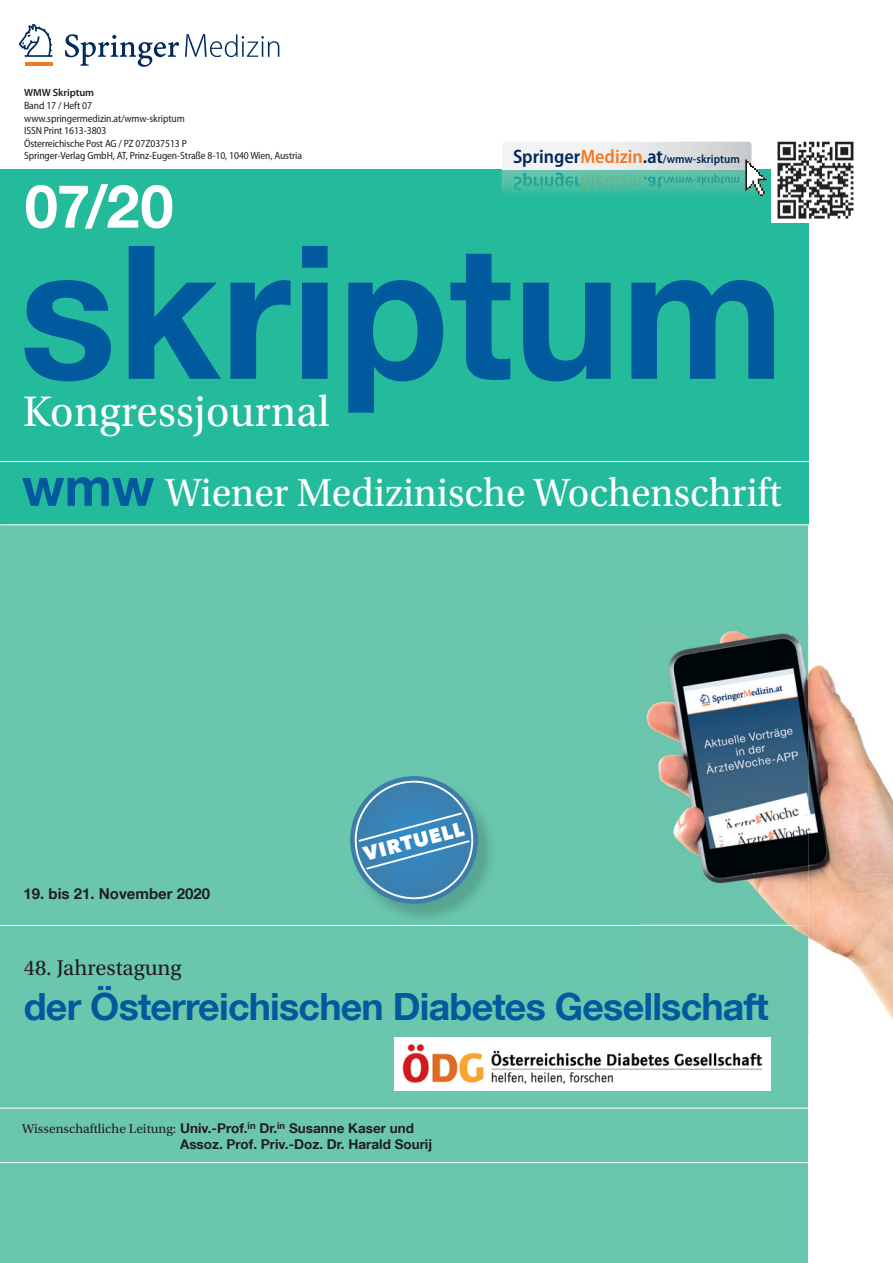
<style>
.page{position:relative;width:893px;height:1263px;background:#fff}
.page>*{position:absolute;margin:0;border:0;box-sizing:border-box;transform-origin:0 0}
.t1{font:700 186px "Helvetica Neue LT Com";letter-spacing:.005em;color:#015a9d}
.t2{font:700 59.7px "Helvetica Neue LT Com";color:#fff}
.t3{font:45px "Utopia Std";letter-spacing:.005em;color:#fff;scale:.96 1}
.t4{font:41.4px "Utopia Std";color:#fff;scale:.96 1}
.t5{font:700 37.5px "Helvetica Neue LT Com";letter-spacing:-.02em;color:#015a9d}
.t6{font:22.5px "Utopia Std";color:#231f20}
.t7{font:800 19.95px "Avenir Next";color:#fff}
.t8{font:700 15px "Helvetica Neue LT Com";color:#231f20}
.t9{font:700 13.5px/16.2px "Helvetica Neue LT Com";color:#231f20}
.t10{font:600 semi-condensed 12px "Myriad Pro";color:#00285b}
.t11{font:semi-condensed 10.5px/12.6px "Myriad Pro";letter-spacing:-.01em;color:#231f20}
.t12{font:600 10.5px "Myriad Pro";letter-spacing:-.01em;color:#231f20}
.s1{font-size:19.5px}
.s2{font-size:19.5px;color:#f47921}
.s3{font-family:"Helvetica Neue LT Com";font-weight:700;font-size:53.85px;color:#015a9d}
.s4{font-family:"Utopia Std";font-weight:400}
</style>
<div class="page">
<div style="left:0;top:473px;width:808px;height:790px;background:#6ac6ad"></div>
<hr style="left:0;top:925px;width:809px;height:1px;background:#fff">
<div style="left:0;top:170px;width:808px;height:291px;background:#24bb9d"></div>
<div style="left:0;top:462px;width:808px;height:62px;background:#24bb9d"></div>
<hr style="left:0;top:524px;width:809px;height:1px;background:#fff">
<svg style="left:65px;top:34px;width:114px;height:33px"></svg>
<hr style="left:25px;top:62px;width:27px;height:4px;background:#f47921">
<svg style="left:19px;top:24px;width:33px;height:33px"></svg>
<svg style="left:185px;top:34px;width:94px;height:23px"></svg>
<svg style="left:502px;top:142px;width:265px;height:54px"></svg>
<img style="left:638px;top:622px;width:255px;height:414px">
<img style="left:638px;top:925px;width:171px;height:1px">
<div style="left:771px;top:139px;width:84px;height:83px;background:#fff"></div>
<img style="left:777px;top:141px;width:77px;height:78px">
<img style="left:394px;top:1037px;width:376px;height:54px">
<hr style="left:0;top:1162px;width:808px;height:1px;background:#fff">
<hr style="left:0;top:1108px;width:809px;height:1px;background:#fff">
<svg style="left:350px;top:776px;width:128px;height:128px;background:#4d8bb6"></svg>
<svg style="left:357px;top:811px;width:114px;height:60px;background:#478dbe"></svg>
<p class="t12" style="left:24px;top:87px;width:72px">WMW Skriptum</p>
<p class="t11" style="left:24px;top:99px;width:280px">Band 17 / Heft 07<br>www.springermedizin.at/wmw-skriptum<br>ISSN Print 1613-3803<br>Österreichische Post AG / PZ 07Z037513 P<br>Springer-Verlag GmbH, AT, Prinz-Eugen-Straße 8-10, 1040 Wien, Austria</p>
<p class="t10" style="left:513px;top:152px;width:228px"><span class="s1">Springer</span><span class="s2">Medizin</span><span class="s1">.at</span>/wmw-skriptum</p>
<h2 class="t2" style="left:25px;top:169px;width:150px">07/20</h2>
<h1 class="t1" style="left:19px;top:195px;width:767px">skriptum</h1>
<h3 class="t3" style="left:23px;top:387px;width:321px">Kongressjournal</h3>
<h3 class="t4" style="left:22px;top:470px;width:792px"><span class="s3">wmw</span> Wiener Medizinische Wochenschrift</h3>
<h3 class="t8" style="left:24px;top:885px;width:188px">19. bis 21. November 2020</h3>
<h3 class="t7" style="left:361px;top:843px;width:105px;rotate:-15deg">VIRTUELL</h3>
<h3 class="t6" style="left:24px;top:955px;width:159px">48. Jahrestagung</h3>
<h3 class="t5" style="left:24px;top:983px;width:746px">der Österreichischen Diabetes Gesellschaft</h3>
<p class="t9" style="left:180px;top:1119px;width:254px;text-indent:-158px"><span class="s4">Wissenschaftliche Leitung:</span> Univ.-Prof.<sup>in</sup> Dr.<sup>in</sup> Susanne Kaser und<br>Assoz. Prof. Priv.-Doz. Dr. Harald Sourij</p>
</div>
